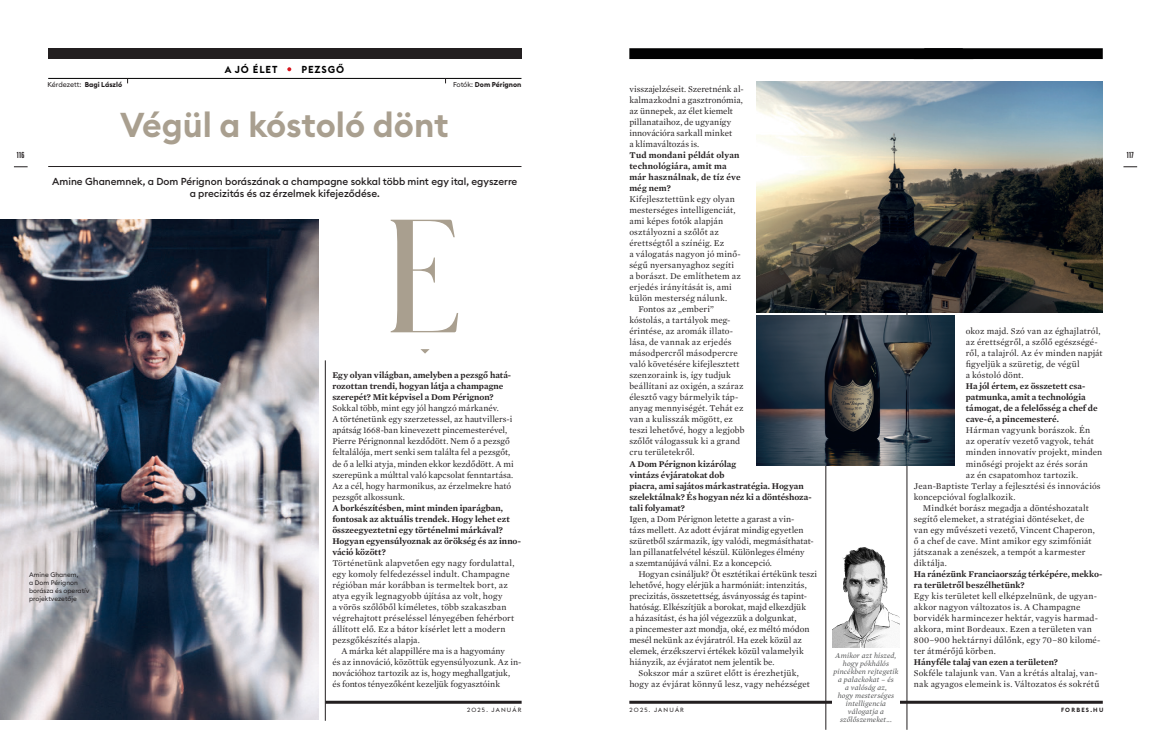
<style>
.page{position:relative;width:1151px;height:752px;background:#fff}
.page>*{position:absolute;margin:0;border:0;box-sizing:border-box;transform-origin:0 0}
.VERT_open_number{font:600 150px "Schnyder Cond L";color:#a99f8f}
.VERT_open_number-2{font:600 34px "Euclid Circular B";color:#a99f8f}
.Contr_MAIN_DEK{font:500 10px/12px "Euclid Circular B";color:#231f20;text-align:center}
.VERT_open_number-3{font:600 10px "Euclid Flex";letter-spacing:.085em;color:#000001}
.BodyText_MillerDailyOne_9_11{font:9px/11px "Mercury Text G1";letter-spacing:.01em;color:#231f20}
.BodyText_MillerDailyOne_9_11-2{font:600 9px/11px "Mercury Text G1";color:#231f20}
.BodyText_MillerDailyOne_9_11-3{font:600 9px/11px "Mercury Text G1";letter-spacing:.02em;color:#231f20}
.t1{font:600 8.5px "Graphik XX Cond";letter-spacing:.045em;color:#231f20}
.VERT_open_number-4{font:italic 7.5px/8px "Mercury Text G1";letter-spacing:.02em;color:#4b4c4d;text-align:center}
.Byline_GTWalsheim_Reg_7_5_8_5{font:7px "Euclid Circular B";letter-spacing:-.005em;color:#231f20}
.Byline_GTWalsheim_Reg_7_5_8_5-2{font:700 7px "Euclid Circular B";color:#231f20}
.VERT_open_number-5{font:6.5px/8px "Euclid Circular B";color:#231f20}
.Byline_GTWalsheim_Reg_7_5_8_5-3{font:6px "Euclid Flex";letter-spacing:.2em;color:#231f20}
.Byline_GTWalsheim_Reg_7_5_8_5-4{font:600 6px "Euclid Flex";letter-spacing:.2em;color:#231f20}
.s1{font-weight:700}
.s2{font-weight:400}
</style>
<div class="page">
<hr style="left:325px;top:360px;width:1px;height:360px;background:#231f20">
<svg style="left:1123px;top:166px;width:14px;height:1px"></svg>
<hr style="left:629px;top:700px;width:474px;height:3px;background:#231f20">
<hr style="left:826px;top:81px;width:1px;height:648px;background:#231f20">
<hr style="left:907px;top:81px;width:1px;height:648px;background:#231f20">
<svg style="left:629px;top:48px;width:474px;height:11px;background:#050506"></svg>
<svg style="left:14px;top:166px;width:14px;height:1px"></svg>
<hr style="left:325px;top:700px;width:197px;height:3px;background:#231f20">
<div style="left:48px;top:48px;width:474px;height:11px;background:#231f20"></div>
<svg style="left:420px;top:349px;width:10px;height:4px"></svg>
<hr style="left:48px;top:78px;width:473px;height:1px;background:#000001">
<svg style="left:287px;top:67px;width:4px;height:4px"></svg>
<hr style="left:48px;top:166px;width:473px;height:1px;background:#231f20">
<img style="left:832px;top:547px;width:67px;height:99px">
<div style="left:832px;top:651px;width:68px;height:73px;background:#fff"></div>
<img style="left:756px;top:81px;width:347px;height:232px">
<img style="left:0;top:220px;width:318px;height:499px">
<img style="left:756px;top:315px;width:198px;height:150px">
<p class="VERT_open_number-3" style="left:225px;top:63px;width:54px">A JÓ ÉLET</p>
<p class="VERT_open_number-3" style="left:301px;top:63px;width:44px">PEZSGŐ</p>
<p class="Byline_GTWalsheim_Reg_7_5_8_5" style="left:47px;top:80px;width:76px">Kérdezett: <span class="s1">Bagi László</span></p>
<p class="Byline_GTWalsheim_Reg_7_5_8_5-2" style="left:453px;top:80px;width:70px"><span class="s2">Fotók:</span> Dom Pérignon</p>
<p class="t1" style="left:17px;top:149px;width:9px">116</p>
<p class="VERT_open_number-2" style="left:120px;top:102px;width:330px">Végül a kóstoló dönt</p>
<p class="Contr_MAIN_DEK" style="left:52px;top:175px;width:467px">Amine Ghanemnek, a Dom Pérignon borászának a champagne sokkal több mint egy ital, egyszerre a precizitás és az érzelmek kifejeződése.</p>
<p class="VERT_open_number" style="left:388px;top:176px;width:74px">E</p>
<p class="VERT_open_number-5" style="left:29px;top:570px;width:62px">Amine Ghanem,<br>a Dom Pérignon borásza és operatív projektvezetője</p>
<p class="BodyText_MillerDailyOne_9_11-2" style="left:332px;top:369px;width:180px">Egy olyan világban, amelyben a pezsgő hatá&shy;rozottan trendi, hogyan látja a champagne szerepét? Mit képvisel a Dom Pérignon?</p>
<p class="BodyText_MillerDailyOne_9_11" style="left:332px;top:402px;width:183px">Sokkal több, mint egy jól hangzó márkanév.<br>A történetünk egy szerzetessel, az hautvillers-i apátság 1668-ban kinevezett pincemesterével, Pierre Pérignonnal kezdődött. Nem ő a pezsgő feltalálója, mert senki sem találta fel a pezsgőt, de ő a lelki atyja, minden ekkor kezdődött. A mi szerepünk a múlttal való kapcsolat fenntartása.<br>Az a cél, hogy harmonikus, az érzelmekre ható pezsgőt alkossunk.</p>
<p class="BodyText_MillerDailyOne_9_11-2" style="left:332px;top:501px;width:190px">A borkészítésben, mint minden iparágban, fontosak az aktuális trendek. Hogy lehet ezt összeegyeztetni egy történelmi márkával?<br>Hogyan egyensúlyoznak az örökség és az inno&shy;váció között?</p>
<p class="BodyText_MillerDailyOne_9_11" style="left:332px;top:556px;width:184px">Történetünk alapvetően egy nagy fordulattal, egy komoly felfedezéssel indult. Champagne régióban már korábban is termeltek bort, az atya egyik legnagyobb újítása az volt, hogy<br>a vörös szőlőből kíméletes, több szakaszban végrehajtott préseléssel lényegében fehérbort állított elő. Ez a bátor kísérlet lett a modern pezsgőkészítés alapja.</p>
<p class="BodyText_MillerDailyOne_9_11" style="left:332px;top:644px;width:190px;text-indent:9px">A márka két alappillére ma is a hagyomány<br>és az innováció, közöttük egyensúlyozunk. Az in&shy;novációhoz tartozik az is, hogy meghallgatjuk,<br>és fontos tényezőként kezeljük fogyasztóink</p>
<p class="Byline_GTWalsheim_Reg_7_5_8_5-3" style="left:467px;top:705px;width:56px">2025. JANUÁR</p>
<p class="BodyText_MillerDailyOne_9_11" style="left:629px;top:83px;width:116px">visszajelzéseit. Szeretnénk al&shy;kalmazkodni a gasztronómia, az ünnepek, az élet kiemelt pillanataihoz, de ugyanígy innovációra sarkall minket<br>a klímaváltozás is.</p>
<p class="BodyText_MillerDailyOne_9_11-3" style="left:629px;top:149px;width:113px">Tud mondani példát olyan technológiára, amit ma már használnak, de tíz éve még nem?</p>
<p class="BodyText_MillerDailyOne_9_11" style="left:629px;top:193px;width:113px">Kifejlesztettünk egy olyan mesterséges intelligenciát, ami képes fotók alapján osztályozni a szőlőt az érettségtől a színéig. Ez<br>a válogatás nagyon jó minő&shy;ségű nyersanyaghoz segíti<br>a borászt. De említhetem az erjedés irányítását is, ami külön mesterség nálunk.</p>
<p class="BodyText_MillerDailyOne_9_11" style="left:629px;top:303px;width:117px;text-indent:9px">Fontos az „emberi” kóstolás, a tartályok meg&shy;érintése, az aromák illato&shy;lása, de vannak az erjedés másodpercről másodpercre való követésére kifejlesztett szenzoraink is, így tudjuk beállítani az oxigén, a száraz élesztő vagy bármelyik táp&shy;anyag mennyiségét. Tehát ez van a kulisszák mögött, ez teszi lehetővé, hogy a legjobb szőlőt válogassuk ki a grand cru területekről.</p>
<p class="BodyText_MillerDailyOne_9_11-2" style="left:629px;top:457px;width:184px">A Dom Pérignon kizárólag<br>vintázs évjáratokat dob<br>piacra, ami sajátos márkastratégia. Hogyan szelektálnak? És hogyan néz ki a döntéshoza&shy;tali folyamat?</p>
<p class="BodyText_MillerDailyOne_9_11" style="left:629px;top:512px;width:186px">Igen, a Dom Pérignon letette a garast a vin-<br>tázs mellett. Az adott évjárat mindig egyetlen szüretből származik, így valódi, megmásíthatat&shy;lan pillanatfelvétel készül. Különleges élmény<br>a szemtanújává válni. Ez a koncepció.</p>
<p class="BodyText_MillerDailyOne_9_11" style="left:629px;top:567px;width:189px;text-indent:9px">Hogyan csináljuk? Öt esztétikai értékünk teszi lehetővé, hogy elérjük a harmóniát: intenzitás, precizitás, összetettség, ásványosság és tapint&shy;hatóság. Elkészítjük a borokat, majd elkezdjük<br>a házasítást, és ha jól végezzük a dolgunkat,<br>a pincemester azt mondja, oké, ez méltó módon mesél nekünk az évjáratról. Ha ezek közül az elemek, érzékszervi értékek közül valamelyik hiányzik, az évjáratot nem jelentik be.</p>
<p class="BodyText_MillerDailyOne_9_11" style="left:629px;top:666px;width:182px;text-align:center">Sokszor már a szüret előtt is érezhetjük, hogy az évjárat könnyű lesz, vagy nehézséget</p>
<p class="BodyText_MillerDailyOne_9_11" style="left:966px;top:325px;width:138px">okoz majd. Szó van az éghajlatról, az érettségről, a szőlő egészségé&shy;ről, a talajról. Az év minden napját figyeljük a szüretig, de végül<br>a kóstoló dönt.</p>
<p class="BodyText_MillerDailyOne_9_11-2" style="left:966px;top:380px;width:133px">Ha jól értem, ez összetett csa&shy;patmunka, amit a technológia támogat, de a felelősség a chef de cave-é, a pincemesteré.</p>
<p class="BodyText_MillerDailyOne_9_11" style="left:966px;top:424px;width:126px">Hárman vagyunk borászok. Én</p>
<p class="BodyText_MillerDailyOne_9_11" style="left:966px;top:435px;width:130px">az operatív vezető vagyok, tehát</p>
<p class="BodyText_MillerDailyOne_9_11" style="left:966px;top:446px;width:138px">minden innovatív projekt, minden</p>
<p class="BodyText_MillerDailyOne_9_11" style="left:966px;top:457px;width:124px">minőségi projekt az érés során</p>
<p class="BodyText_MillerDailyOne_9_11" style="left:966px;top:468px;width:114px">az én csapatomhoz tartozik.</p>
<p class="BodyText_MillerDailyOne_9_11" style="left:914px;top:479px;width:188px">Jean-Baptiste Terlay a fejlesztési és innovációs</p>
<p class="BodyText_MillerDailyOne_9_11" style="left:914px;top:490px;width:103px">koncepcióval foglalkozik.</p>
<p class="BodyText_MillerDailyOne_9_11" style="left:914px;top:501px;width:183px;text-indent:9px">Mindkét borász megadja a döntéshozatalt segítő elemeket, a stratégiai döntéseket, de van egy művészeti vezető, Vincent Chaperon, ő a chef de cave. Mint amikor egy szimfóniát játszanak a zenészek, a tempót a karmester diktálja.</p>
<p class="BodyText_MillerDailyOne_9_11-2" style="left:914px;top:567px;width:190px">Ha ránézünk Franciaország térképére, mekko&shy;ra területről beszélhetünk?</p>
<p class="BodyText_MillerDailyOne_9_11" style="left:914px;top:589px;width:188px">Egy kis területet kell elképzelnünk, de ugyan&shy;akkor nagyon változatos is. A Champagne borvidék harmincezer hektár, vagyis harmad&shy;akkora, mint Bordeaux. Ezen a területen van 800–900 hektárnyi dűlőnk, egy 70–80 kilomé&shy;ter átmérőjű körben.</p>
<p class="BodyText_MillerDailyOne_9_11-2" style="left:914px;top:655px;width:146px">Hányféle talaj van ezen a területen?</p>
<p class="BodyText_MillerDailyOne_9_11" style="left:914px;top:666px;width:187px">Sokféle talajunk van. Van a krétás altalaj, van&shy;nak agyagos elemeink is. Változatos és sokrétű</p>
<p class="VERT_open_number-4" style="left:833px;top:650px;width:67px">Amikor azt hiszed, hogy pókhálós pincékben rejtegetik a palackokat – és<br>a valóság az,<br>hogy mesterséges intelligencia válogatja a szőlőszemeket...</p>
<p class="Byline_GTWalsheim_Reg_7_5_8_5-3" style="left:629px;top:705px;width:56px">2025. JANUÁR</p>
<p class="Byline_GTWalsheim_Reg_7_5_8_5-4" style="left:1061px;top:705px;width:44px">FORBES.HU</p>
<p class="t1" style="left:1127px;top:149px;width:9px">117</p>
</div>
